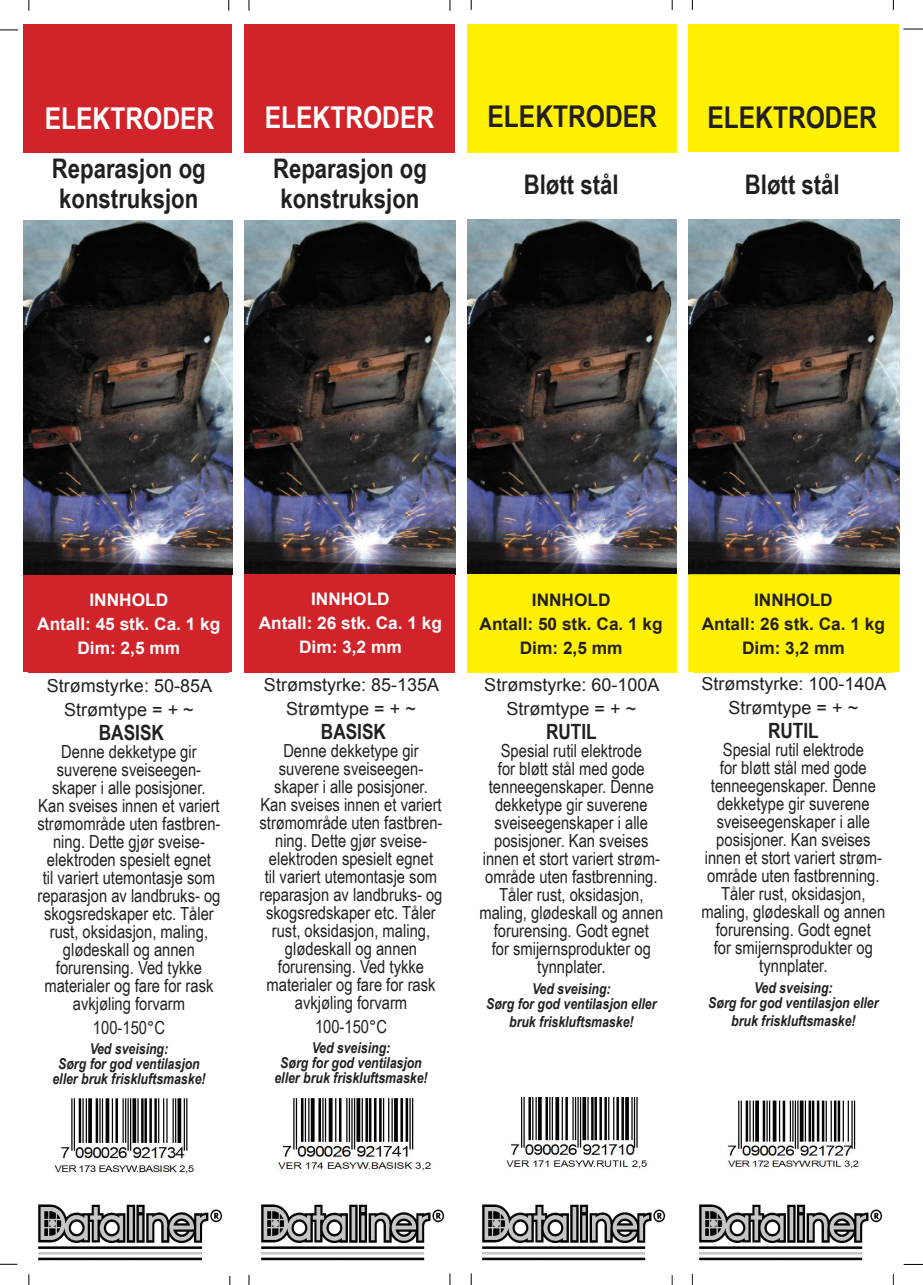
<style>
.page{position:relative;width:923px;height:1285px;background:#fff}
.page>*{position:absolute;margin:0;border:0;box-sizing:border-box;transform-origin:0 0}
.t1{font:700 30px "Arial Narrow";color:#231f20}
.t2{font:700 30px "Arial Narrow";color:#fff}
.t3{font:700 27px/30px "Arial Narrow";color:#231f20}
.t4{font:700 21px "Arial Narrow";color:#231f20}
.t5{font:18px/18px "Arial Narrow";color:#231f20;text-align:center}
.t6{font:18px/24px "Arial";color:#231f20;text-align:center}
.t7{font:700 17.25px/24px "Arial";color:#231f20;text-align:center}
.t8{font:700 17.25px/24px "Arial";color:#fff;text-align:center}
.t9{font:italic 700 15px/15px "Arial Narrow";color:#231f20;text-align:center}
</style>
<div class="page">
<img style="left:24px;top:221px;width:208px;height:354px">
<img style="left:244px;top:221px;width:211px;height:353px">
<img style="left:275px;top:1098px;width:157px;height:76px">
<svg style="left:0;top:30px;width:18px;height:1px"></svg>
<svg style="left:0;top:1263px;width:17px;height:1px"></svg>
<img style="left:467px;top:220px;width:209px;height:354px">
<img style="left:688px;top:220px;width:211px;height:354px">
<svg style="left:903px;top:29px;width:20px;height:1px"></svg>
<svg style="left:904px;top:1263px;width:19px;height:1px"></svg>
<img style="left:505px;top:1097px;width:142px;height:72px">
<img style="left:727px;top:1100px;width:134px;height:69px">
<img style="left:54px;top:1098px;width:141px;height:78px">
<div style="left:688px;top:574px;width:211px;height:97px;background:#fff101;border:2px solid #fff101"></div>
<div style="left:693px;top:575px;width:200px;height:97px;background:#fff101"></div>
<div style="left:688px;top:24px;width:211px;height:128px;background:#fff101"></div>
<div style="left:467px;top:24px;width:209px;height:129px;background:#fff101"></div>
<div style="left:467px;top:574px;width:209px;height:98px;background:#fff101"></div>
<div style="left:244px;top:24px;width:211px;height:129px;background:#d1232a"></div>
<div style="left:244px;top:574px;width:211px;height:98px;background:#d1232a"></div>
<div style="left:24px;top:24px;width:208px;height:128px;background:#d1232a"></div>
<div style="left:30px;top:30px;width:199px;height:123px;background:#d1232a"></div>
<div style="left:24px;top:575px;width:208px;height:96px;background:#d1232a"></div>
<div style="left:29px;top:575px;width:200px;height:97px;background:#d1232a"></div>
<img style="left:38px;top:1204px;width:185px;height:57px">
<img style="left:261px;top:1204px;width:184px;height:57px">
<img style="left:482px;top:1204px;width:184px;height:57px">
<img style="left:699px;top:1204px;width:184px;height:57px">
<h1 class="t2" style="left:45px;top:95px;width:171px">ELEKTRODER</h1>
<h1 class="t2" style="left:265px;top:95px;width:171px">ELEKTRODER</h1>
<h2 class="t3" style="left:52px;top:152px;width:155px">Reparasjon og konstruksjon</h2>
<h2 class="t3" style="left:273px;top:152px;width:155px">Reparasjon og konstruksjon</h2>
<h1 class="t1" style="left:487px;top:94px;width:171px">ELEKTRODER</h1>
<h1 class="t1" style="left:707px;top:94px;width:171px">ELEKTRODER</h1>
<h2 class="t3" style="left:524px;top:168px;width:96px">Bløtt stål</h2>
<h2 class="t3" style="left:745px;top:168px;width:96px">Bløtt stål</h2>
<p class="t8" style="left:37px;top:588px;width:185px">INNHOLD<br>Antall: 45 stk. Ca. 1 kg<br>Dim: 2,5 mm</p>
<p class="t6" style="left:47px;top:674px;width:167px">Strømstyrke: 50-85A<br>Strømtype = + ~</p>
<p class="t4" style="left:99px;top:716px;width:67px">BASISK</p>
<p class="t5" style="left:37px;top:742px;width:184px">Denne dekketype gir suverene sveiseegen&shy;skaper i alle posisjoner.<br>Kan sveises innen et variert strømområde uten fastbren&shy;ning. Dette gjør sveise&shy;elektroden spesielt egnet<br>til variert utemontasje som reparasjon av landbruks- og skogsredskaper etc. Tåler rust, oksidasjon, maling, glødeskall og annen forurensing. Ved tykke materialer og fare for rask avkjøling forvarm</p>
<p class="t5" style="left:93px;top:1018px;width:74px">100-150°C</p>
<p class="t9" style="left:52px;top:1040px;width:155px">Ved sveising:<br>Sørg for god ventilasjon eller bruk friskluftsmaske!</p>
<p class="t8" style="left:259px;top:587px;width:185px">INNHOLD<br>Antall: 26 stk. Ca. 1 kg<br>Dim: 3,2 mm</p>
<p class="t6" style="left:264px;top:672px;width:177px">Strømstyrke: 85-135A<br>Strømtype = + ~</p>
<p class="t4" style="left:321px;top:715px;width:67px">BASISK</p>
<p class="t5" style="left:259px;top:741px;width:184px">Denne dekketype gir suverene sveiseegen&shy;skaper i alle posisjoner.<br>Kan sveises innen et variert strømområde uten fastbren&shy;ning. Dette gjør sveise&shy;elektroden spesielt egnet<br>til variert utemontasje som reparasjon av landbruks- og skogsredskaper etc. Tåler rust, oksidasjon, maling, glødeskall og annen forurensing. Ved tykke materialer og fare for rask avkjøling forvarm</p>
<p class="t5" style="left:315px;top:1017px;width:74px">100-150°C</p>
<p class="t9" style="left:274px;top:1039px;width:155px">Ved sveising:<br>Sørg for god ventilasjon eller bruk friskluftsmaske!</p>
<p class="t7" style="left:479px;top:588px;width:185px">INNHOLD<br>Antall: 50 stk. Ca. 1 kg<br>Dim: 2,5 mm</p>
<p class="t6" style="left:484px;top:673px;width:177px">Strømstyrke: 60-100A<br>Strømtype = + ~</p>
<p class="t4" style="left:546px;top:715px;width:52px">RUTIL</p>
<p class="t5" style="left:479px;top:741px;width:185px">Spesial rutil elektrode<br>for bløtt stål med gode tenneegenskaper. Denne dekketype gir suverene sveiseegenskaper i alle posisjoner. Kan sveises innen et stort variert strøm&shy;område uten fastbrenning.<br>Tåler rust, oksidasjon, maling, glødeskall og annen forurensing. Godt egnet<br>for smijernsprodukter og tynnplater.</p>
<p class="t9" style="left:486px;top:980px;width:172px">Ved sveising:<br>Sørg for god ventilasjon eller</p>
<p class="t9" style="left:509px;top:1013px;width:126px">bruk friskluftsmaske!</p>
<p class="t7" style="left:702px;top:588px;width:185px">INNHOLD<br>Antall: 26 stk. Ca. 1 kg<br>Dim: 3,2 mm</p>
<p class="t6" style="left:701px;top:672px;width:187px">Strømstyrke: 100-140A<br>Strømtype = + ~</p>
<p class="t4" style="left:768px;top:714px;width:52px">RUTIL</p>
<p class="t5" style="left:701px;top:740px;width:185px">Spesial rutil elektrode<br>for bløtt stål med gode tenneegenskaper. Denne dekketype gir suverene sveiseegenskaper i alle posisjoner. Kan sveises innen et stort variert strøm&shy;område uten fastbrenning.<br>Tåler rust, oksidasjon, maling, glødeskall og annen forurensing. Godt egnet<br>for smijernsprodukter og tynnplater.</p>
<p class="t9" style="left:708px;top:979px;width:172px">Ved sveising:<br>Sørg for god ventilasjon eller</p>
<p class="t9" style="left:731px;top:1012px;width:126px">bruk friskluftsmaske!</p>
</div>
